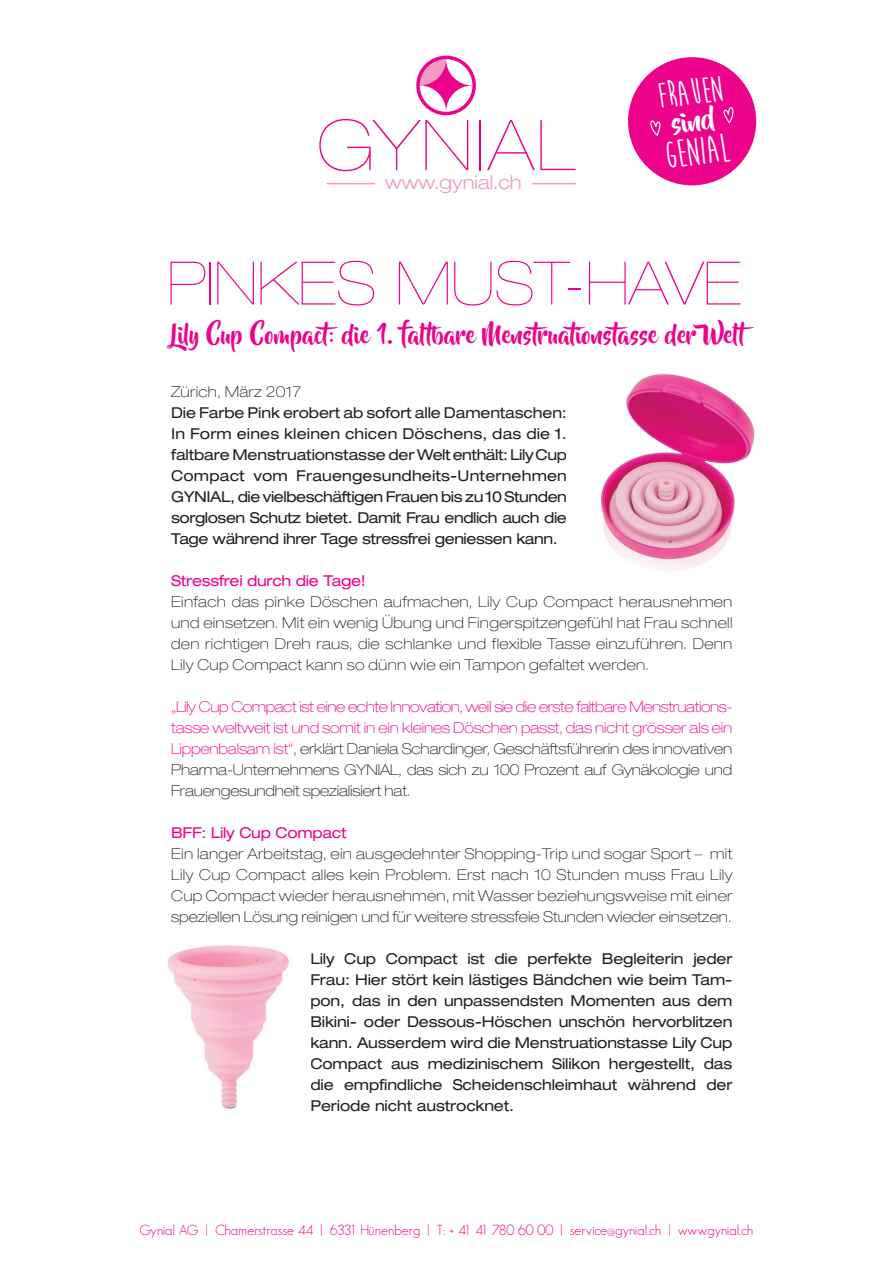
<style>
.page{position:relative;width:893px;height:1263px;background:#fff}
.page>*{position:absolute;margin:0;border:0;box-sizing:border-box;transform-origin:0 0}
.t1{font:200 expanded 70.2px "Helvetica Neue LT Pro";letter-spacing:.04em;color:#ed028c}
.t2{font:200 expanded 60px "Helvetica Neue LT Pro";color:#ed028c}
.t3{font:700 39.6px "Moon Flower";color:#fff}
.t4{font:700 36.6px "Moon Flower";color:#fff}
.t5{font:27.6px "Beyond The Mountains";color:#fff}
.t6{font:24px "Beyond The Mountains";color:#ed028c}
.t7{font:300 expanded 18.9px "Helvetica Neue LT Pro";color:#f499c2}
.t8{font:expanded 15px/21px "Helvetica Neue LT Pro";letter-spacing:-.02em;color:#231f20;text-align:justify}
.t9{font:100 expanded 15px/21px "Helvetica Neue LT Pro";letter-spacing:.02em;color:#231f20;text-align:justify}
.t10{font:100 expanded 15px/21px "Helvetica Neue LT Pro";letter-spacing:-.01em;color:#ed028c;text-align:justify}
.t11{font:expanded 15px "Helvetica Neue LT Pro";letter-spacing:-.02em;color:#ed028c}
.t12{font:300 14.25px "Geosans";color:#ed028c}
.s1{color:#231f20}
</style>
<div class="page">
<svg style="left:416px;top:56px;width:60px;height:59px"></svg>
<hr style="left:327px;top:183px;width:48px;height:1px;background:#f499c2">
<hr style="left:532px;top:183px;width:44px;height:1px;background:#f499c2">
<svg style="left:420px;top:59px;width:52px;height:53px"></svg>
<div style="left:628px;top:57px;width:128px;height:128px;background:#ed028c;border-radius:50%"></div>
<svg style="left:650px;top:120px;width:11px;height:16px"></svg>
<svg style="left:723px;top:107px;width:11px;height:16px"></svg>
<img style="left:601px;top:374px;width:154px;height:197px">
<img style="left:167px;top:945px;width:122px;height:164px">
<h1 class="t1" style="left:317px;top:104px;width:258px">GYNIAL</h1>
<p class="t7" style="left:385px;top:171px;width:138px">www.gynial.ch</p>
<h3 class="t4" style="left:655px;top:77px;width:67px;rotate:-7deg">FRAUEN</h3>
<h3 class="t5" style="left:670px;top:109px;width:46px;rotate:-7deg">sind</h3>
<h3 class="t3" style="left:662px;top:135px;width:68px;rotate:-7deg">GENIAL</h3>
<h2 class="t2" style="left:167px;top:248px;width:575px">PINKES MUST-HAVE</h2>
<h3 class="t6" style="left:171px;top:322px;width:591px">Lily Cup Compact: die 1. faltbare Menstruationstasse der Welt</h3>
<p class="t9" style="left:171px;top:381px;width:132px">Zürich, März 2017</p>
<p class="t8" style="left:171px;top:402px;width:397px">Die Farbe Pink erobert ab sofort alle Damentaschen:<br>In Form eines kleinen chicen Döschens, das die 1. faltbare Menstruationstasse der Welt enthält: Lily Cup Compact vom Frauengesundheits-Unternehmen GYNIAL, die vielbeschäftigen Frauen bis zu 10 Stunden sorglosen Schutz bietet. Damit Frau endlich auch die Tage während ihrer Tage stressfrei geniessen kann.</p>
<p class="t11" style="left:171px;top:572px;width:196px">Stressfrei durch die Tage!</p>
<p class="t9" style="left:171px;top:591px;width:563px">Einfach das pinke Döschen aufmachen, Lily Cup Compact herausnehmen und einsetzen. Mit ein wenig Übung und Fingerspitzengefühl hat Frau schnell den richtigen Dreh raus, die schlanke und flexible Tasse einzuführen. Denn Lily Cup Compact kann so dünn wie ein Tampon gefaltet werden.</p>
<p class="t10" style="left:171px;top:696px;width:563px">„Lily Cup Compact ist eine echte Innovation, weil sie die erste faltbare Menstruations&shy;tasse weltweit ist und somit in ein kleines Döschen passt, das nicht grösser als ein Lippenbalsam ist“<span class="s1">, erklärt Daniela Schardinger, Geschäftsführerin des innovativen Pharma-Unternehmens GYNIAL, das sich zu 100 Prozent auf Gynäkologie und Frauengesundheit spezialisiert hat.</span></p>
<p class="t11" style="left:171px;top:824px;width:177px">BFF: Lily Cup Compact</p>
<p class="t9" style="left:171px;top:843px;width:563px">Ein langer Arbeitstag, ein ausgedehnter Shopping-Trip und sogar Sport – mit Lily Cup Compact alles kein Problem. Erst nach 10 Stunden muss Frau Lily Cup Compact wieder herausnehmen, mit Wasser beziehungsweise mit einer speziellen Lösung reinigen und für weitere stressfeie Stunden wieder einsetzen.</p>
<p class="t8" style="left:310px;top:948px;width:424px">Lily Cup Compact ist die perfekte Begleiterin jeder Frau: Hier stört kein lästiges Bändchen wie beim Tam&shy;pon, das in den unpassendsten Momenten aus dem Bikini- oder Dessous-Höschen unschön hervorblitzen kann. Ausserdem wird die Menstruationstasse Lily Cup Compact aus medizinischem Silikon hergestellt, das die empfindliche Scheidenschleimhaut während der Periode nicht austrocknet.</p>
<p class="t12" style="left:140px;top:1222px;width:615px">Gynial AG | Chamerstrasse 44 | 6331 Hünenberg | T: + 41 41 780 60 00 | service@gynial.ch | www.gynial.ch</p>
</div>
